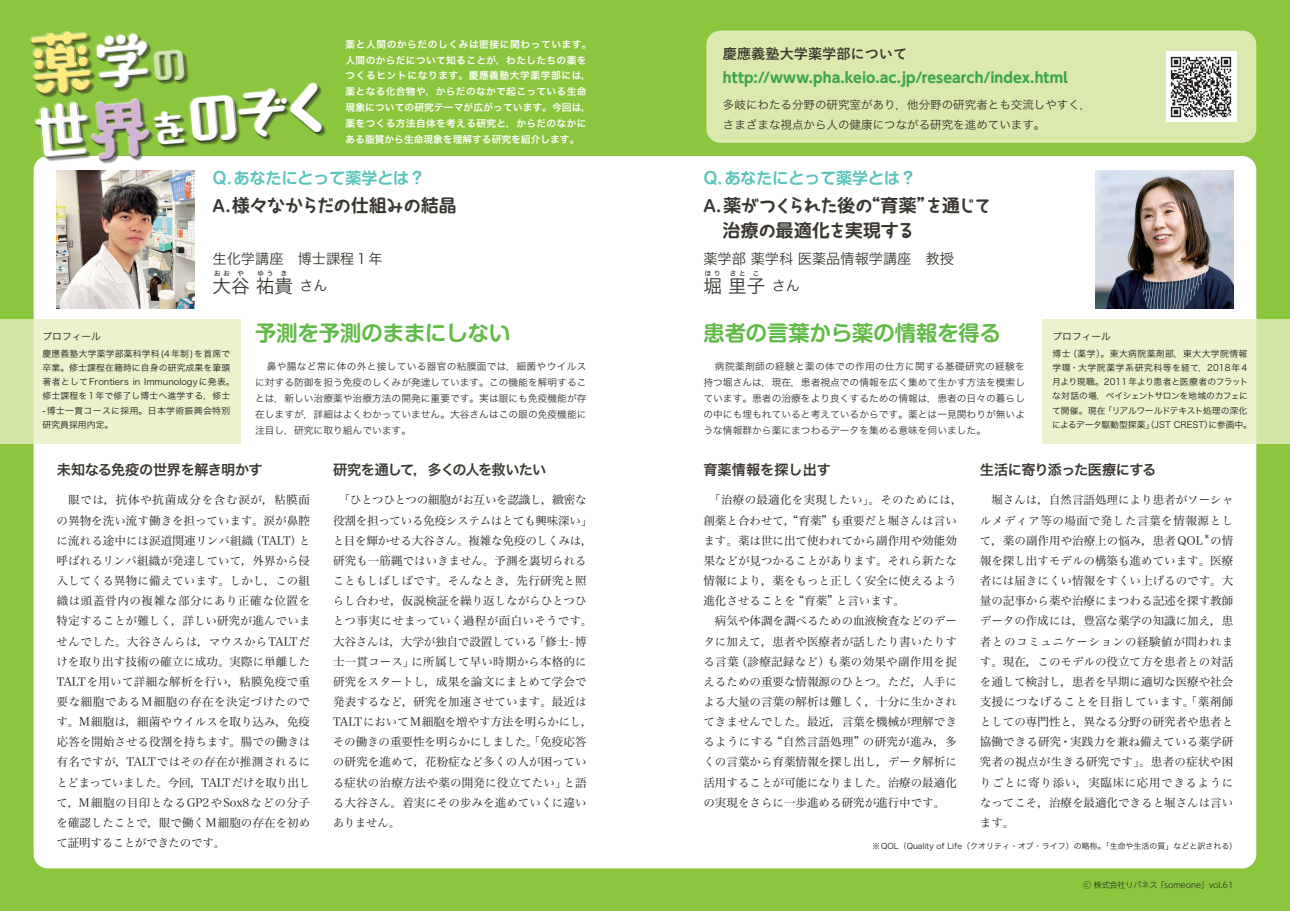
<style>
.page{position:relative;width:1290px;height:911px;background:#fff}
.page>*{position:absolute;margin:0;border:0;box-sizing:border-box;transform-origin:0 0}
.t1{font:58.5px "Aokane Std EB";color:#fff}
.t2{font:700 21.25px "Shin M Go Pr 6 N De";color:#60bb46}
.t3{font:18.62px "Hiragino Sans Pr 6 N W3";color:#3a3630}
.t4{font:17.75px "Haruka Bold Kyo W6";letter-spacing:-.09em;color:#3a3630}
.t5{font:700 17.75px "UD Shin M Go Pr 6 N De";letter-spacing:.01em;color:#3a3630}
.t6{font:700 16px "Shin M Go Pr 6 N De";color:#5ac4bd}
.t7{font:700 14.12px "UD Shin Go Pr 6 N";letter-spacing:.005em;color:#3ba648}
.t8{font:14.12px "Hiragino Sans Pr 6 N W3";color:#3a3630}
.t9{font:14.12px "Hiragino Sans Pr 6 N W6";letter-spacing:-.065em;color:#3a3630}
.t10{font:14.12px "Hiragino Sans Pr 6 N W6";letter-spacing:-.03em;color:#3a3630}
.t11{font:14.12px "Hiragino Sans Pr 6 N W6";letter-spacing:-.05em;color:#3a3630}
.t12{font:700 14.12px "Yu Go";color:#3a3630}
.t13{font:14.12px "Hiragino Sans Pr 6 N W6";color:#3a3630}
.t14{font:11.5px/20.1px "Hiragino Serif Pr 6 N W3";color:#231f20;text-align:justify}
.t15{font:11.5px/19.5px "Hiragino Sans Pr 6 N W3";color:#3a3630}
.t16{font:9.75px/16px "Hiragino Sans Pr 6 N W3";color:#3a3630;text-align:justify}
.t17{font:9.75px/16px "Hiragino Sans Pr 6 N W6";letter-spacing:.035em;color:#fff}
.t18{font:9.75px "Hiragino Sans Pr 6 N W3";color:#231f20}
.t19{font:8.88px/14.1px "Hiragino Sans Pr 6 N W3";letter-spacing:.01em;color:#231f20}
.t20{font:8px "Hiragino Sans Pr 6 N W3";color:#231f20}
.t21{font:300 8px "UD Shin Go NT Pr 6 N";color:#231f20}
.t22{font:7.12px "Hiragino Sans Pr 6 N W3";letter-spacing:.315em;color:#3a3630}
.t23{font:6.75px "Hiragino Serif Pr 6 N W3";color:#231f20}
.s1{font-size:64.25px;color:#d2b5d5}
.s2{font-size:39px}
.s3{font-family:"UD Shin M Go Pr 6 N De";font-weight:700;font-size:16px}
.s4{font-family:"UD Shin M Go Pr 6 N De";font-weight:700}
.s5{font-family:"Haruka Bold Kyo W6";font-weight:400}
</style>
<div class="page">
<div style="left:0;top:0;width:645px;height:911px;background:#8bc63e"></div>
<div style="left:645px;top:0;width:645px;height:911px;background:#8bc63e"></div>
<div style="left:34px;top:156px;width:1222px;height:712px;background:#fff;border-radius:14px"></div>
<div style="left:706px;top:31px;width:550px;height:112px;background:#dce9ae;border-radius:14px"></div>
<svg style="left:1042px;top:319px;width:248px;height:124px;background:#e7f0c7"></svg>
<svg style="left:0;top:319px;width:241px;height:124px;background:#e7f0c7"></svg>
<img style="left:57px;top:170px;width:138px;height:138px">
<img style="left:1095px;top:170px;width:138px;height:138px">
<img style="left:1166px;top:51px;width:71px;height:71px">
<svg style="left:29px;top:31px;width:295px;height:136px"></svg>
<h1 class="t1" style="left:30px;top:89px;width:307px;rotate:-5deg">世<span class="s1">界</span><span class="s2">を</span>のぞく</h1>
<p class="t17" style="left:345px;top:35px;width:247px">薬と人間のからだのしくみは密接に関わっています。人間のからだについて知ることが，わたしたちの薬をつくるヒントになります。慶應義塾大学薬学部には，薬となる化合物や，からだのなかで起こっている生命現象についての研究テーマが広がっています。今回は，薬をつくる方法自体を考える研究と，からだのなかにある脂質から生命現象を理解する研究を紹介します。</p>
<h3 class="t6" style="left:213px;top:165px;width:214px">Q.あなたにとって薬学とは？</h3>
<h3 class="t4" style="left:213px;top:196px;width:245px"><span class="s3">A.</span> <span class="s4">様々</span>なからだの<span class="s4">仕組</span>みの<span class="s4">結晶</span></h3>
<p class="t8" style="left:213px;top:246px;width:172px">生化学講座　博士課程１年</p>
<h3 class="t3" style="left:213px;top:269px;width:82px">大谷祐貴</h3>
<p class="t22" style="left:214px;top:267px;width:18px">おお</p>
<p class="t22" style="left:237px;top:267px;width:9px">や</p>
<p class="t22" style="left:257px;top:267px;width:18px">ゆう</p>
<p class="t22" style="left:280px;top:267px;width:9px">き</p>
<p class="t8" style="left:299px;top:273px;width:30px">さん</p>
<p class="t12" style="left:723px;top:45px;width:186px">慶應義塾大学薬学部について</p>
<p class="t7" style="left:723px;top:66px;width:346px">http://www.pha.keio.ac.jp/research/index.html</p>
<p class="t15" style="left:723px;top:94px;width:370px">多岐にわたる分野の研究室があり，他分野の研究者とも交流しやすく，さまざまな視点から人の健康につながる研究を進めています。</p>
<h3 class="t6" style="left:703px;top:165px;width:214px">Q.あなたにとって薬学とは？</h3>
<h3 class="t4" style="left:703px;top:196px;width:290px"><span class="s3">A.</span> <span class="s4">薬</span>がつくられた<span class="s4">後</span>の<span class="s4">“育薬”</span>を<span class="s4">通</span>じて</h3>
<h3 class="t5" style="left:723px;top:215px;width:194px">治療<span class="s5">の</span>最適化<span class="s5">を</span>実現<span class="s5">する</span></h3>
<p class="t8" style="left:703px;top:246px;width:252px">薬学部 薬学科 医薬品情報学講座　教授</p>
<h3 class="t3" style="left:703px;top:269px;width:64px">堀里子</h3>
<p class="t22" style="left:704px;top:267px;width:18px">ほり</p>
<p class="t22" style="left:729px;top:267px;width:18px">さと</p>
<p class="t22" style="left:753px;top:267px;width:9px">こ</p>
<p class="t8" style="left:772px;top:273px;width:30px">さん</p>
<p class="t18" style="left:43px;top:328px;width:60px">プロフィール</p>
<p class="t19" style="left:43px;top:346px;width:194px">慶應義塾大学薬学部薬科学科(4年制)を首席で卒業。修士課程在籍時に自身の研究成果を筆頭著者としてFrontiers in Immunologyに発表。修士課程を1年で修了し博士へ進学する，修士-博士一貫コースに採用。日本学術振興会特別研究員採用内定。</p>
<h2 class="t2" style="left:255px;top:315px;width:257px">予測を予測のままにしない</h2>
<h2 class="t2" style="left:703px;top:315px;width:299px">患者の言葉から薬の情報を得る</h2>
<p class="t16" style="left:255px;top:358px;width:333px;text-indent:12px">鼻や腸など常に体の外と接している器官の粘膜面では，細菌やウイルスに対する防御を担う免疫のしくみが発達しています。この機能を解明することは，新しい治療薬や治療方法の開発に重要です。実は眼にも免疫機能が存在しますが，詳細はよくわかっていません。大谷さんはこの眼の免疫機能に注目し，研究に取り組んでいます。</p>
<p class="t16" style="left:703px;top:358px;width:323px;text-indent:12px">病院薬剤師の経験と薬の体での作用の仕方に関する基礎研究の経験を持つ堀さんは，現在，患者視点での情報を広く集めて生かす方法を模索しています。患者の治療をより良くするための情報は，患者の日々の暮らしの中にも埋もれていると考えているからです。薬とは一見関わりが無いような情報群から薬にまつわるデータを集める意味を伺いました。</p>
<p class="t18" style="left:1052px;top:328px;width:60px">プロフィール</p>
<p class="t19" style="left:1052px;top:346px;width:201px">博士（薬学）。東大病院薬剤部，東大大学院情報学環・大学院薬学系研究科等を経て，2018年4月より現職。2011年より患者と医療者のフラットな対話の場，ペイシェントサロンを地域のカフェにて開催。現在「リアルワールドテキスト処理の深化によるデータ駆動型探薬」（JST CREST）に参画中。</p>
<p class="t10" style="left:57px;top:457px;width:207px">未知なる免疫の世界を解き明かす</p>
<p class="t14" style="left:56px;top:489px;width:255px;text-indent:12px">眼では，抗体や抗菌成分を含む涙が，粘膜面の異物を洗い流す働きを担っています。涙が鼻腔に流れる途中には涙道関連リンパ組織（TALT）と呼ばれるリンパ組織が発達していて，外界から侵入してくる異物に備えています。しかし，この組織は頭蓋骨内の複雑な部分にあり正確な位置を特定することが難しく，詳しい研究が進んでいませんでした。大谷さんらは，マウスからTALTだけを取り出す技術の確立に成功。実際に単離したTALTを用いて詳細な解析を行い，粘膜免疫で重要な細胞であるM細胞の存在を決定づけたのです。M細胞は，細菌やウイルスを取り込み，免疫応答を開始させる役割を持ちます。腸での働きは有名ですが，TALTではその存在が推測されるにとどまっていました。今回，TALTだけを取り出して，M細胞の目印となるGP2やSox8などの分子を確認したことで，眼で働くM細胞の存在を初めて証明することができたのです。</p>
<p class="t9" style="left:333px;top:457px;width:215px">研究を通して，多くの人を救いたい</p>
<p class="t14" style="left:333px;top:489px;width:261px;text-align:left;text-indent:6px">「ひとつひとつの細胞がお互いを認識し，緻密な役割を担っている免疫システムはとても興味深い」と目を輝かせる大谷さん。複雑な免疫のしくみは，研究も一筋縄ではいきません。予測を裏切られることもしばしばです。そんなとき，先行研究と照らし合わせ，仮説検証を繰り返しながらひとつひとつ事実にせまっていく過程が面白いそうです。大谷さんは，大学が独自で設置している「修士 -博士一貫コース」に所属して早い時期から本格的に研究をスタートし，成果を論文にまとめて学会で発表するなど，研究を加速させています。最近は<br>TALTにおいてM細胞を増やす方法を明らかにし，その働きの重要性を明らかにしました。「免疫応答の研究を進めて，花粉症など多くの人が困っている症状の治療方法や薬の開発に役立てたい」と語る大谷さん。着実にその步みを進めていくに違いありません。</p>
<p class="t13" style="left:703px;top:457px;width:129px">育薬情報を探し出す</p>
<p class="t14" style="left:703px;top:489px;width:261px;text-align:left;text-indent:6px">「治療の最適化を実現したい」。そのためには，創薬と合わせて，“育薬”も重要だと堀さんは言います。薬は世に出て使われてから副作用や効能効果などが見つかることがあります。それら新たな情報により，薬をもっと正しく安全に使えるよう進化させることを“育薬”と言います。</p>
<p class="t14" style="left:703px;top:610px;width:255px;text-indent:12px">病気や体調を調べるための血液検査などのデータに加えて，患者や医療者が話したり書いたりする言葉（診療記録など）も薬の効果や副作用を捉えるための重要な情報源のひとつ。ただ，人手による大量の言葉の解析は難しく，十分に生かされてきませんでした。最近，言葉を機械が理解できるようにする“自然言語処理”の研究が進み，多くの言葉から育薬情報を探し出し，データ解析に活用することが可能になりました。治療の最適化の実現をさらに一歩進める研究が進行中です。</p>
<p class="t11" style="left:980px;top:457px;width:178px">生活に寄り添った医療にする</p>
<p class="t14" style="left:980px;top:489px;width:255px;text-indent:12px">堀さんは，自然言語処理により患者がソーシャルメディア等の場面で発した言葉を情報源として，薬の副作用や治療上の悩み，患者QOL</p>
<p class="t23" style="left:1203px;top:531px;width:8px">＊</p>
<p class="t14" style="left:980px;top:529px;width:255px;text-indent:230px">の情報を探し出すモデルの構築も進めています。医療者には届きにくい情報をすくい上げるのです。大量の記事から薬や治療にまつわる記述を探す教師データの作成には，豊富な薬学の知識に加え，患者とのコミュニケーションの経験値が問われます。現在，このモデルの役立て方を患者との対話を通して検討し，患者を早期に適切な医療や社会支援につなげることを目指しています。「薬剤師としての専門性と，異なる分野の研究者や患者と協働できる研究・実践力を兼ね備えている薬学研究者の視点が生きる研究です」。患者の症状や困りごとに寄り添い，実臨床に応用できるようになってこそ，治療を最適化できると堀さんは言います。</p>
<p class="t20" style="left:872px;top:839px;width:366px">※QOL（Quality of Life（クオリティ・オブ・ライフ）の略称。「生命や生活の質」などと訳される）</p>
<p class="t21" style="left:1083px;top:878px;width:152px">ⓒ 株式会社リバネス 『someone』vol.61</p>
</div>
